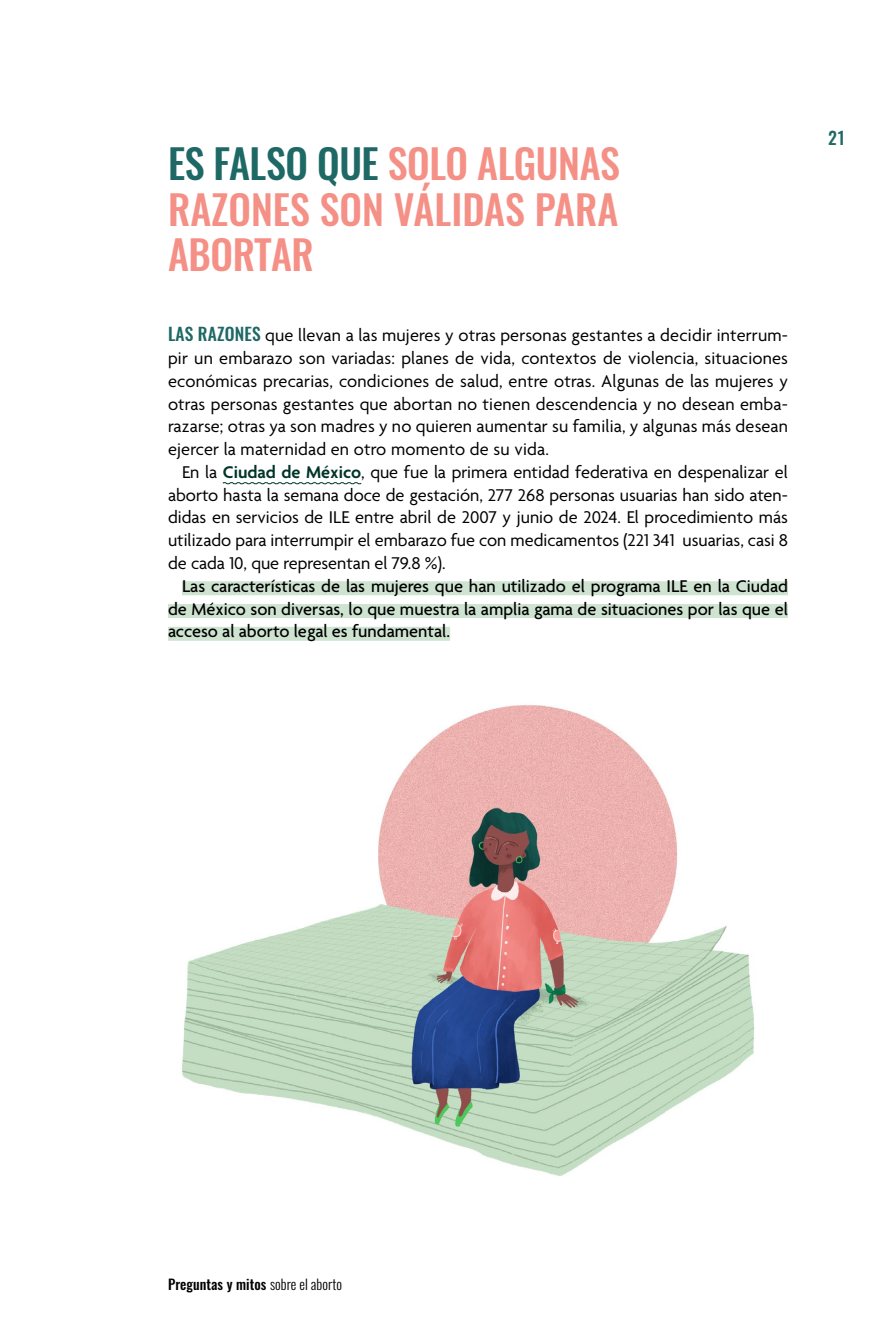
<style>
.page{position:relative;width:893px;height:1340px;background:#fff}
.page>*{position:absolute;margin:0;border:0;box-sizing:border-box;transform-origin:0 0}
.t1{font:500 40.25px/45.5px "Oswald";letter-spacing:-.01em;color:#f59087;text-align:justify}
.t2{font:18.38px/22.8px "Agenda";color:#000;text-align:justify}
.t3{font:500 18.38px/22.8px "Agenda";color:#000;text-align:justify}
.t4{font:500 17.5px "Oswald";color:#1e6865}
.t5{font:500 14px "Oswald";letter-spacing:.005em;color:#000}
.s1{color:#1e6865}
.s2{font-family:"Oswald";font-weight:500;font-size:17.5px;color:#1e6865}
.s3{font-weight:600;color:#003527}
.s4{font-weight:300}
</style>
<div class="page">
<svg style="left:222px;top:482px;width:140px;height:3px"></svg>
<div style="left:182px;top:581px;width:606px;height:14px;background:#cfe3d1"></div>
<div style="left:168px;top:604px;width:620px;height:14px;background:#cfe3d1"></div>
<div style="left:168px;top:626px;width:282px;height:14px;background:#cfe3d1"></div>
<img style="left:182px;top:705px;width:572px;height:471px">
<h1 class="t1" style="left:168px;top:142px;width:453px"><span class="s1">ES FALSO QUE</span> SOLO ALGUNAS RAZONES SON VÁLIDAS PARA ABORTAR</h1>
<p class="t2" style="left:168px;top:325px;width:621px"><span class="s2">LAS RAZONES</span> que llevan a las mujeres y otras personas gestantes a decidir interrum&shy;pir un embarazo son variadas: planes de vida, contextos de violencia, situaciones económicas precarias, condiciones de salud, entre otras. Algunas de las mujeres y otras personas gestantes que abortan no tienen descendencia y no desean emba&shy;razarse; otras ya son madres y no quieren aumentar su familia, y algunas más desean ejercer la maternidad en otro momento de su vida.</p>
<p class="t2" style="left:168px;top:462px;width:621px;text-indent:14px">En la <span class="s3">Ciudad de México</span>, que fue la primera entidad federativa en despenalizar el aborto hasta la semana doce de gestación, 277 268 personas usuarias han sido aten&shy;didas en servicios de ILE entre abril de 2007 y junio de 2024. El procedimiento más utilizado para interrumpir el embarazo fue con medicamentos (221 341 usuarias, casi 8 de cada 10, que representan el 79.8 %).</p>
<p class="t3" style="left:168px;top:575px;width:621px;text-indent:14px">Las características de las mujeres que han utilizado el programa ILE en la Ciudad de México son diversas, lo que muestra la amplia gama de situaciones por las que el acceso al aborto legal es fundamental.</p>
<p class="t4" style="left:828px;top:126px;width:19px">21</p>
<p class="t5" style="left:168px;top:1274px;width:175px">Preguntas y mitos <span class="s4">sobre el aborto</span></p>
</div>
